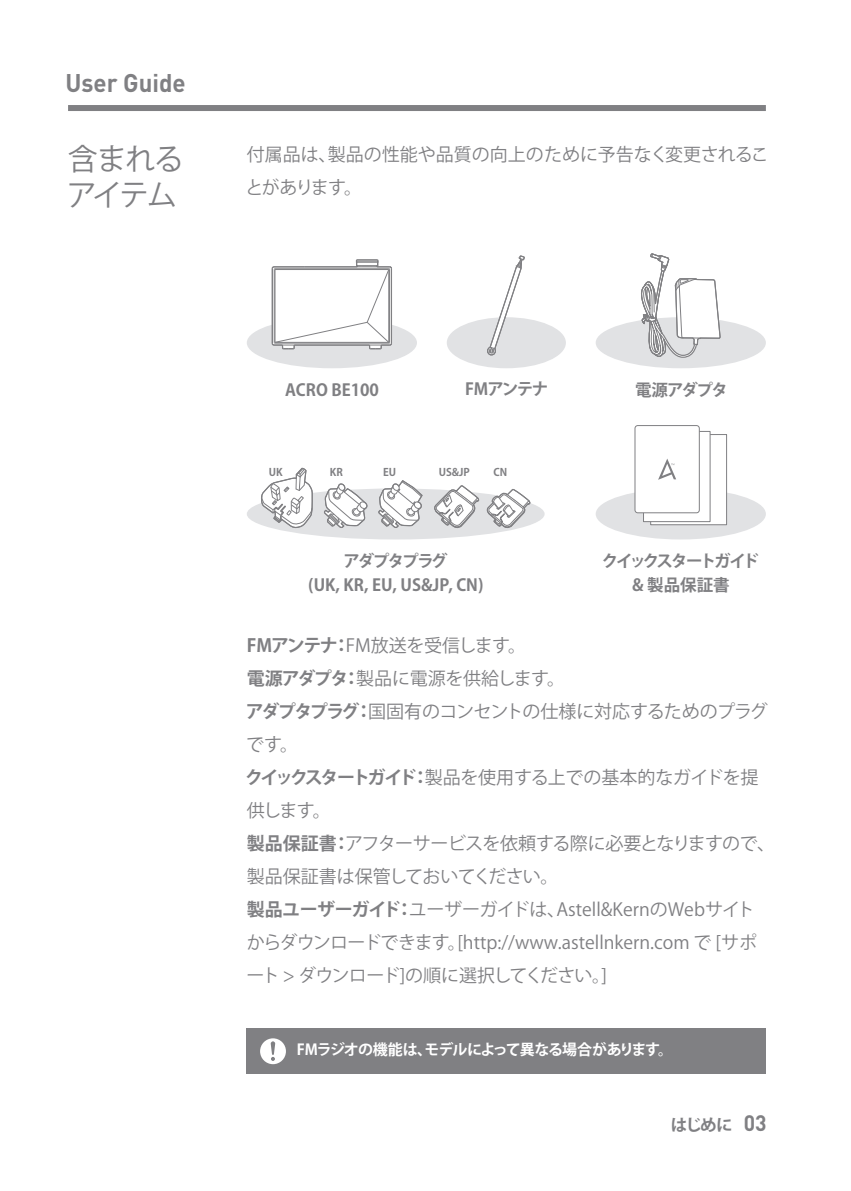
<style>
.page{position:relative;width:851px;height:1191px;background:#fff}
.page>*{position:absolute;margin:0;border:0;box-sizing:border-box;transform-origin:0 0}
.t1{font:30px/36px "Koz Go Pro";letter-spacing:-.07em;color:#808083}
.t2{font:700 25.2px "DINOT";color:#808083;scale:.95 1}
.t3{font:18px/33px "Koz Go Pro";letter-spacing:-.01em;color:#808083}
.t4{font:700 16.5px/24px "Koz Go Pro";letter-spacing:-.04em;color:#808083;text-align:center}
.t5{font:700 16.5px "Koz Go Pro";letter-spacing:-.075em;color:#808083}
.t6{font:700 16.5px/24px "Koz Go Pro";letter-spacing:-.13em;color:#808083;text-align:center}
.t7{font:700 16.5px "Koz Go Pro";color:#808083}
.t8{font:700 15px "Koz Go Pro";letter-spacing:-.06em;color:#fff}
.t9{font:700 10.5px "Koz Go Pro";color:#808083}
.s1{font-weight:700}
.s2{font-family:"DINOT";font-size:22.2px}
</style>
<div class="page">
<div style="left:68px;top:105px;width:697px;height:6px;background:#808083"></div>
<div style="left:247px;top:1028px;width:518px;height:46px;background:#808083"></div>
<svg style="left:260px;top:1038px;width:26px;height:26px"></svg>
<div style="left:595px;top:488px;width:170px;height:51px;background:#e1e2e4;border-radius:50%"></div>
<div style="left:650px;top:434px;width:77px;height:91px;background:#fff;border:1px solid #808083"></div>
<div style="left:643px;top:431px;width:67px;height:91px;background:#fff;border:1px solid #808083"></div>
<div style="left:635px;top:425px;width:64px;height:88px;background:#fff;border-radius:3px"></div>
<div style="left:634px;top:425px;width:65px;height:88px;border:1px solid #808083;border-radius:3px"></div>
<svg style="left:658px;top:459px;width:18px;height:21px"></svg>
<div style="left:247px;top:488px;width:297px;height:51px;background:#e1e2e4;border-radius:50%"></div>
<div style="left:247px;top:317px;width:170px;height:51px;background:#e1e2e4;border-radius:50%"></div>
<div style="left:595px;top:317px;width:170px;height:51px;background:#e1e2e4;border-radius:50%"></div>
<svg style="left:271px;top:259px;width:121px;height:91px"></svg>
<svg style="left:637px;top:253px;width:84px;height:105px"></svg>
<div style="left:446px;top:317px;width:120px;height:51px;background:#e1e2e4;border-radius:50%"></div>
<svg style="left:259px;top:467px;width:54px;height:61px"></svg>
<svg style="left:434px;top:485px;width:97px;height:46px"></svg>
<svg style="left:378px;top:480px;width:45px;height:48px"></svg>
<svg style="left:323px;top:483px;width:46px;height:45px"></svg>
<svg style="left:486px;top:255px;width:39px;height:101px"></svg>
<p class="t2" style="left:65px;top:66px;width:128px">User Guide</p>
<p class="t1" style="left:67px;top:142px;width:119px">含まれるアイテム</p>
<p class="t3" style="left:245px;top:139px;width:525px">付属品は、製品の性能や品質の向上のために予告なく変更されることがあります。</p>
<p class="t7" style="left:285px;top:379px;width:96px">ACRO BE100</p>
<p class="t5" style="left:465px;top:379px;width:85px">FMアンテナ</p>
<p class="t5" style="left:635px;top:379px;width:95px">電源アダプタ</p>
<p class="t9" style="left:268px;top:465px;width:15px">UK</p>
<p class="t9" style="left:330px;top:465px;width:14px">KR</p>
<p class="t9" style="left:383px;top:465px;width:15px">EU</p>
<p class="t9" style="left:439px;top:465px;width:33px">US&amp;JP</p>
<p class="t9" style="left:493px;top:465px;width:15px">CN</p>
<p class="t4" style="left:308px;top:549px;width:177px">アダプタプラグ<br>(UK, KR, EU, US&amp;JP, CN)</p>
<p class="t6" style="left:601px;top:549px;width:159px">クイックスタートガイド&amp; 製品保証書</p>
<p class="t3" style="left:245px;top:629px;width:531px"><span class="s1">FMアンテナ：</span>FM放送を受信します。<br><span class="s1">電源アダプタ：</span>製品に電源を供給します。<br><span class="s1">アダプタプラグ：</span>国固有のコンセントの仕様に対応するためのプラグです。<br><span class="s1">クイックスタートガイド：</span>製品を使用する上での基本的なガイドを提供します。<br><span class="s1">製品保証書：</span>アフターサービスを依頼する際に必要となりますので、製品保証書は保管しておいてください。<br><span class="s1">製品ユーザーガイド：</span>ユーザーガイドは、Astell&amp;KernのWebサイトからダウンロードできます。[http://www.astellnkern.com で [サポート &gt; ダウンロード]の順に選択してください。]</p>
<p class="t8" style="left:296px;top:1040px;width:378px">FMラジオの機能は、モデルによって異なる場合があります。</p>
<p class="t5" style="left:670px;top:1114px;width:97px">はじめに <span class="s2">03</span></p>
</div>
